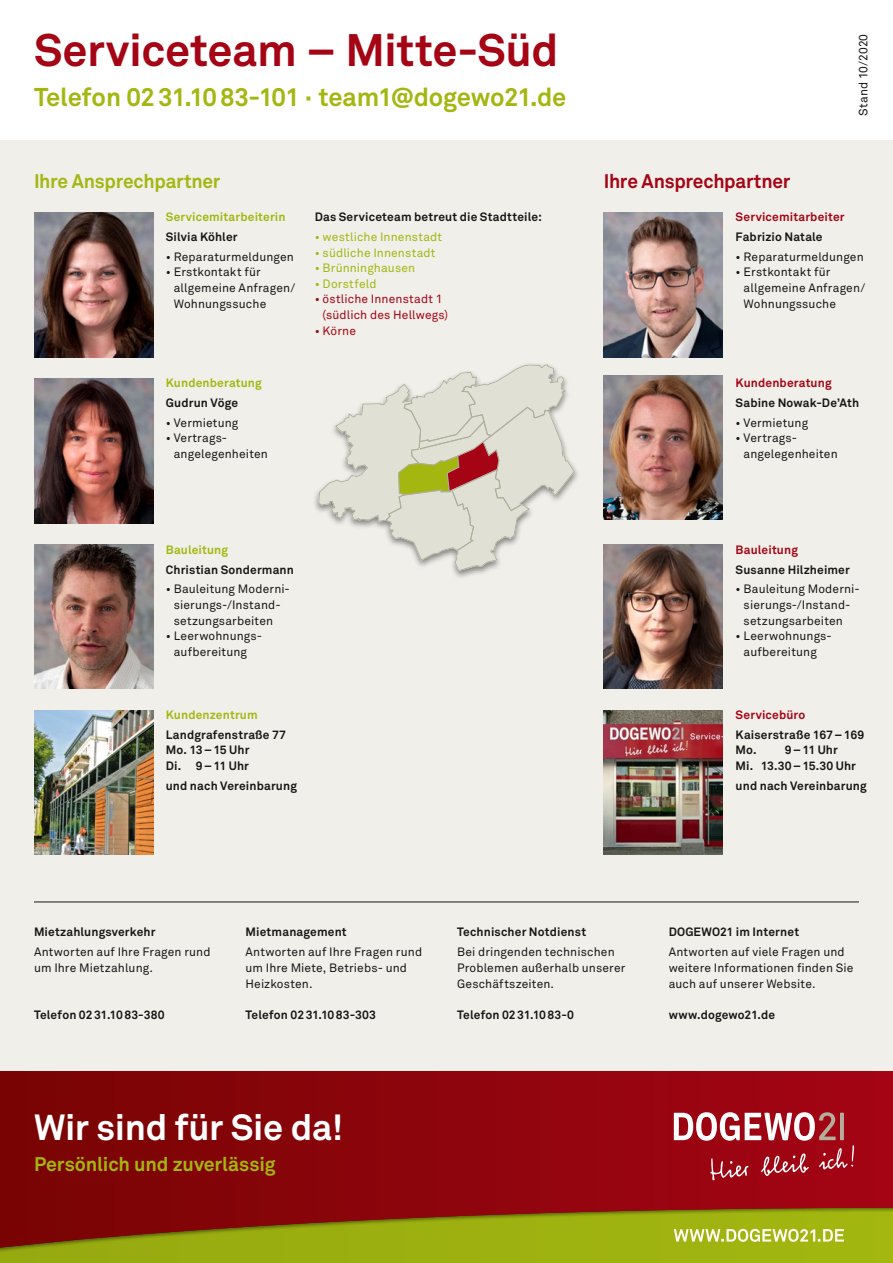
<style>
.page{position:relative;width:893px;height:1263px;background:#fff}
.page>*{position:absolute;margin:0;border:0;box-sizing:border-box;transform-origin:0 0}
.t1{font:700 45px "Akkurat Pro";letter-spacing:-.01em;color:#a50415}
.t2{font:700 36px "Akkurat Pro";letter-spacing:-.01em;color:#fff}
.t3{font:700 25.5px "Akkurat Pro";letter-spacing:-.01em;color:#a3b710}
.t4{font:700 19.5px "Akkurat Pro";letter-spacing:-.01em;color:#a3b710}
.t5{font:700 19.5px "Akkurat Pro";letter-spacing:-.015em;color:#a50415}
.t6{font:12px/15.6px "Akkurat Pro";letter-spacing:.01em;color:#181716}
.t7{font:700 12px/15.6px "Akkurat Pro";letter-spacing:.015em;color:#181716}
.t8{font:12px "Akkurat Pro";letter-spacing:.015em;color:#a3b710}
.t9{font:700 12px "Akkurat Pro";letter-spacing:.015em;color:#a3b710}
.t10{font:700 12px "Akkurat Pro";letter-spacing:.015em;color:#a50415}
.t11{font:12px/15.6px "Akkurat Pro";letter-spacing:.01em;color:#a50415}
</style>
<div class="page">
<div style="left:0;top:140px;width:893px;height:931px;background:#f0efea"></div>
<div style="left:0;top:1071px;width:893px;height:192px;background:linear-gradient(to right,#780403,#a40515)"></div>
<div style="left:0;top:1205px;width:893px;height:58px;background:#181716;opacity:.5"></div>
<svg style="left:674px;top:1112px;width:180px;height:68px;background:#b23b45"></svg>
<svg style="left:674px;top:1229px;width:170px;height:13px"></svg>
<img style="left:34px;top:378px;width:119px;height:145px">
<img style="left:34px;top:544px;width:119px;height:145px">
<img style="left:34px;top:213px;width:119px;height:144px">
<img style="left:34px;top:710px;width:119px;height:145px">
<img style="left:604px;top:375px;width:119px;height:145px">
<img style="left:604px;top:213px;width:119px;height:144px">
<img style="left:604px;top:710px;width:119px;height:145px">
<svg style="left:318px;top:364px;width:257px;height:207px"></svg>
<hr style="left:34px;top:901px;width:825px;height:1px;background:#181716">
<img style="left:604px;top:544px;width:119px;height:145px">
<h1 class="t1" style="left:34px;top:22px;width:526px">Serviceteam – Mitte-Süd</h1>
<h3 class="t3" style="left:34px;top:82px;width:534px">Telefon 0231.1083-101 · team1@dogewo21.de</h3>
<h3 class="t4" style="left:34px;top:169px;width:188px">Ihre Ansprechpartner</h3>
<h3 class="t5" style="left:604px;top:169px;width:188px">Ihre Ansprechpartner</h3>
<p class="t6" style="left:856px;top:116px;width:83px;rotate:-90deg">Stand 10/2020</p>
<p class="t9" style="left:166px;top:209px;width:121px">Servicemitarbeiterin</p>
<p class="t7" style="left:166px;top:229px;width:73px">Silvia Köhler</p>
<p class="t6" style="left:166px;top:249px;width:130px">• Reparaturmeldungen</p>
<p class="t6" style="left:174px;top:265px;width:123px;text-indent:-8px">• Erstkontakt für allgemeine Anfragen/<br>Wohnungssuche</p>
<p class="t9" style="left:166px;top:375px;width:97px">Kundenberatung</p>
<p class="t7" style="left:166px;top:395px;width:74px">Gudrun Vöge</p>
<p class="t6" style="left:166px;top:415px;width:74px">• Vermietung</p>
<p class="t6" style="left:174px;top:431px;width:96px;text-indent:-8px">• Vertrags&shy;angelegenheiten</p>
<p class="t7" style="left:315px;top:209px;width:229px">Das Serviceteam betreut die Stadtteile:</p>
<p class="t8" style="left:315px;top:230px;width:129px">• westliche Innenstadt</p>
<p class="t8" style="left:315px;top:245px;width:122px">• südliche Innenstadt</p>
<p class="t8" style="left:315px;top:261px;width:102px">• Brünninghausen</p>
<p class="t8" style="left:315px;top:277px;width:63px">• Dorstfeld</p>
<p class="t11" style="left:323px;top:292px;width:127px;text-indent:-8px">• östliche Innenstadt 1 (südlich des Hellwegs)</p>
<p class="t11" style="left:315px;top:323px;width:43px">• Körne</p>
<p class="t9" style="left:166px;top:542px;width:64px">Bauleitung</p>
<p class="t7" style="left:166px;top:562px;width:130px">Christian Sondermann</p>
<p class="t6" style="left:174px;top:582px;width:118px;text-indent:-8px">• Bauleitung Moderni&shy;sierungs-/Instand&shy;setzungsarbeiten</p>
<p class="t6" style="left:166px;top:628px;width:94px;text-align:center">• Leerwohnungs--- aufbereitung</p>
<p class="t9" style="left:166px;top:707px;width:93px">Kundenzentrum</p>
<p class="t7" style="left:166px;top:727px;width:122px">Landgrafenstraße 77<br>Mo. 13–15 Uhr<br>Di. 9–11 Uhr</p>
<p class="t7" style="left:166px;top:778px;width:133px">und nach Vereinbarung</p>
<p class="t10" style="left:736px;top:209px;width:110px">Servicemitarbeiter</p>
<p class="t7" style="left:736px;top:229px;width:88px">Fabrizio Natale</p>
<p class="t6" style="left:736px;top:249px;width:130px">• Reparaturmeldungen</p>
<p class="t6" style="left:744px;top:265px;width:123px;text-indent:-8px">• Erstkontakt für allgemeine Anfragen/<br>Wohnungssuche</p>
<p class="t10" style="left:736px;top:375px;width:97px">Kundenberatung</p>
<p class="t7" style="left:736px;top:395px;width:125px">Sabine Nowak-De’Ath</p>
<p class="t6" style="left:736px;top:415px;width:74px">• Vermietung</p>
<p class="t6" style="left:744px;top:431px;width:96px;text-indent:-8px">• Vertrags&shy;angelegenheiten</p>
<p class="t10" style="left:736px;top:542px;width:64px">Bauleitung</p>
<p class="t7" style="left:736px;top:562px;width:116px">Susanne Hilzheimer</p>
<p class="t6" style="left:744px;top:582px;width:118px;text-indent:-8px">• Bauleitung Moderni&shy;sierungs-/Instand&shy;setzungsarbeiten</p>
<p class="t6" style="left:736px;top:628px;width:95px;text-align:center">• Leerwohnungs-- aufbereitung</p>
<p class="t10" style="left:736px;top:707px;width:71px">Servicebüro</p>
<p class="t7" style="left:736px;top:727px;width:130px">Kaiserstraße 167–169<br>Mo. 9–11 Uhr<br>Mi. 13.30–15.30 Uhr</p>
<p class="t7" style="left:736px;top:778px;width:133px">und nach Vereinbarung</p>
<p class="t7" style="left:34px;top:924px;width:123px">Mietzahlungsverkehr</p>
<p class="t6" style="left:34px;top:945px;width:178px">Antworten auf Ihre Fragen rund um Ihre Mietzahlung.</p>
<p class="t7" style="left:34px;top:1007px;width:132px">Telefon 0231.1083-380</p>
<p class="t7" style="left:246px;top:924px;width:103px">Mietmanagement</p>
<p class="t6" style="left:246px;top:945px;width:178px">Antworten auf Ihre Fragen rund um Ihre Miete, Betriebs- und<br>Heizkosten.</p>
<p class="t7" style="left:246px;top:1007px;width:132px">Telefon 0231.1083-303</p>
<p class="t7" style="left:457px;top:924px;width:131px">Technischer Notdienst</p>
<p class="t6" style="left:457px;top:945px;width:170px">Bei dringenden technischen<br>Problemen außerhalb unserer<br>Geschäftszeiten.</p>
<p class="t7" style="left:457px;top:1007px;width:118px">Telefon 0231.1083-0</p>
<h2 class="t2" style="left:34px;top:1105px;width:311px">Wir sind für Sie da!</h2>
<h3 class="t4" style="left:34px;top:1152px;width:243px">Persönlich und zuverlässig</h3>
<p class="t7" style="left:669px;top:924px;width:132px">DOGEWO21 im Internet</p>
<p class="t6" style="left:669px;top:945px;width:186px">Antworten auf viele Fragen und weitere Informationen finden Sie auch auf unserer Website.</p>
<p class="t7" style="left:669px;top:1007px;width:108px">www.dogewo21.de</p>
</div>
